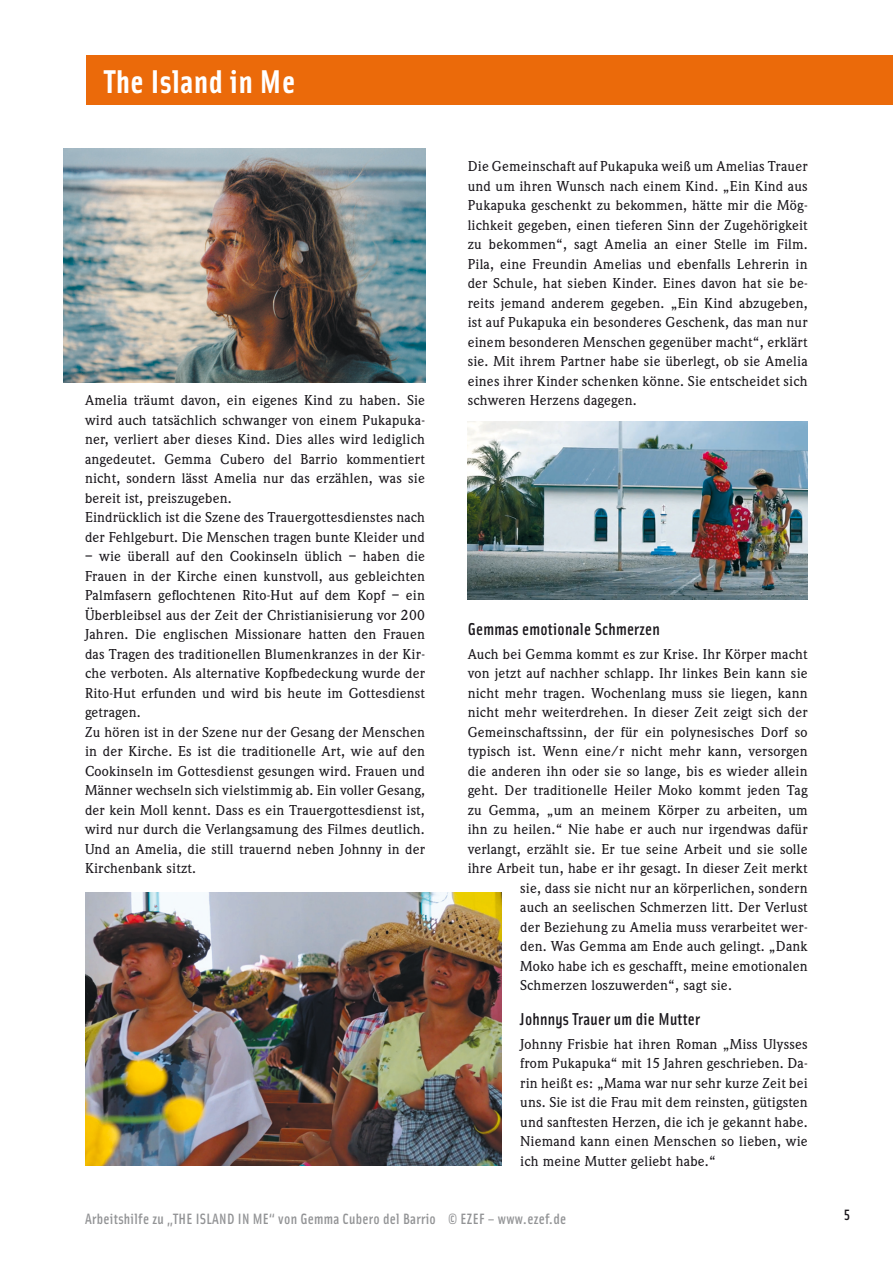
<style>
.page{position:relative;width:893px;height:1263px;background:#fff}
.page>*{position:absolute;margin:0;border:0;box-sizing:border-box;transform-origin:0 0}
.t1{font:33px "Solex Bold Lining";letter-spacing:.02em;color:#fff}
.t2{font:17.25px "Solex Medium Lining";letter-spacing:.015em;color:#1a171c}
.t3{font:500 15px/19.5px "Weidemann";letter-spacing:.015em;color:#1a171c}
.t4{font:15px "Solex Medium Lining";letter-spacing:.02em;color:#929395}
.t5{font:15px "Solex Medium Lining";color:#1a171c}
</style>
<div class="page">
<div style="left:86px;top:55px;width:806px;height:50px;background:#eb6a0a"></div>
<img style="left:64px;top:149px;width:361px;height:234px">
<img style="left:85px;top:892px;width:417px;height:273px">
<img style="left:468px;top:421px;width:340px;height:179px">
<h1 class="t1" style="left:104px;top:60px;width:192px">The Island in Me</h1>
<p class="t3" style="left:85px;top:390px;width:342px">Amelia träumt davon, ein eigenes Kind zu haben. Sie wird auch tatsächlich schwanger von einem Pukapuka&shy;ner, verliert aber dieses Kind. Dies alles wird lediglich angedeutet. Gemma Cubero del Barrio kommentiert nicht, sondern lässt Amelia nur das erzählen, was sie bereit ist, preiszugeben.<br>Eindrücklich ist die Szene des Trauergottesdienstes nach der Fehlgeburt. Die Menschen tragen bunte Kleider und</p>
<p class="t3" style="left:85px;top:546px;width:342px">– wie überall auf den Cookinseln üblich – haben die Frauen in der Kirche einen kunstvoll, aus gebleichten Palmfasern geflochtenen Rito-Hut auf dem Kopf – ein Überbleibsel aus der Zeit der Christianisierung vor 200<br>Jahren. Die englischen Missionare hatten den Frauen das Tragen des traditionellen Blumenkranzes in der Kir&shy;che verboten. Als alternative Kopfbedeckung wurde der Rito-Hut erfunden und wird bis heute im Gottesdienst getragen.<br>Zu hören ist in der Szene nur der Gesang der Menschen in der Kirche. Es ist die traditionelle Art, wie auf den Cookinseln im Gottesdienst gesungen wird. Frauen und Männer wechseln sich vielstimmig ab. Ein voller Gesang, der kein Moll kennt. Dass es ein Trauergottesdienst ist, wird nur durch die Verlangsamung des Filmes deutlich.<br>Und an Amelia, die still trauernd neben Johnny in der Kirchenbank sitzt.</p>
<p class="t3" style="left:468px;top:156px;width:342px;text-align:justify">Die Gemeinschaft auf Pukapuka weiß um Amelias Trauer und um ihren Wunsch nach einem Kind. „Ein Kind aus Pukapuka geschenkt zu bekommen, hätte mir die Mög&shy;lichkeit gegeben, einen tieferen Sinn der Zugehörigkeit zu bekommen“, sagt Amelia an einer Stelle im Film.<br>Pila, eine Freundin Amelias und ebenfalls Lehrerin in der Schule, hat sieben Kinder. Eines davon hat sie be&shy;reits jemand anderem gegeben. „Ein Kind abzugeben, ist auf Pukapuka ein besonderes Geschenk, das man nur einem besonderen Menschen gegenüber macht“, erklärt sie. Mit ihrem Partner habe sie überlegt, ob sie Amelia eines ihrer Kinder schenken könne. Sie entscheidet sich schweren Herzens dagegen.</p>
<p class="t2" style="left:468px;top:617px;width:194px">Gemmas emotionale Schmerzen</p>
<p class="t3" style="left:468px;top:644px;width:341px">Auch bei Gemma kommt es zur Krise. Ihr Körper macht</p>
<p class="t3" style="left:468px;top:663px;width:341px">von jetzt auf nachher schlapp. Ihr linkes Bein kann sie</p>
<p class="t3" style="left:468px;top:683px;width:341px">nicht mehr tragen. Wochenlang muss sie liegen, kann</p>
<p class="t3" style="left:468px;top:702px;width:341px">nicht mehr weiterdrehen. In dieser Zeit zeigt sich der</p>
<p class="t3" style="left:468px;top:722px;width:341px">Gemeinschaftssinn, der für ein polynesisches Dorf so</p>
<p class="t3" style="left:468px;top:741px;width:341px">typisch ist. Wenn eine/r nicht mehr kann, versorgen</p>
<p class="t3" style="left:468px;top:761px;width:341px">die anderen ihn oder sie so lange, bis es wieder allein</p>
<p class="t3" style="left:468px;top:780px;width:341px">geht. Der traditionelle Heiler Moko kommt jeden Tag</p>
<p class="t3" style="left:468px;top:800px;width:341px">zu Gemma, „um an meinem Körper zu arbeiten, um</p>
<p class="t3" style="left:468px;top:819px;width:341px">ihn zu heilen.“ Nie habe er auch nur irgendwas dafür</p>
<p class="t3" style="left:468px;top:839px;width:341px">verlangt, erzählt sie. Er tue seine Arbeit und sie solle</p>
<p class="t3" style="left:468px;top:858px;width:341px">ihre Arbeit tun, habe er ihr gesagt. In dieser Zeit merkt</p>
<p class="t3" style="left:520px;top:878px;width:289px">sie, dass sie nicht nur an körperlichen, sondern</p>
<p class="t3" style="left:520px;top:897px;width:289px">auch an seelischen Schmerzen litt. Der Verlust</p>
<p class="t3" style="left:520px;top:917px;width:289px">der Beziehung zu Amelia muss verarbeitet wer-</p>
<p class="t3" style="left:520px;top:936px;width:289px">den. Was Gemma am Ende auch gelingt. „Dank</p>
<p class="t3" style="left:520px;top:956px;width:289px">Moko habe ich es geschafft, meine emotionalen</p>
<p class="t3" style="left:520px;top:975px;width:213px">Schmerzen loszuwerden“, sagt sie.</p>
<p class="t2" style="left:520px;top:1007px;width:181px">Johnnys Trauer um die Mutter</p>
<p class="t3" style="left:520px;top:1034px;width:289px;text-align:justify">Johnny Frisbie hat ihren Roman „Miss Ulysses from Pukapuka“ mit 15 Jahren geschrieben. Da&shy;rin heißt es: „Mama war nur sehr kurze Zeit bei uns. Sie ist die Frau mit dem reinsten, gütigsten und sanftesten Herzen, die ich je gekannt habe.<br>Niemand kann einen Menschen so lieben, wie ich meine Mutter geliebt habe.“</p>
<p class="t4" style="left:85px;top:1209px;width:483px">Arbeitshilfe zu „The Island i n Me“ von Gemma Cubero del Barrio © EZEF – www.ezef.de</p>
<p class="t5" style="left:844px;top:1205px;width:8px">5</p>
</div>
